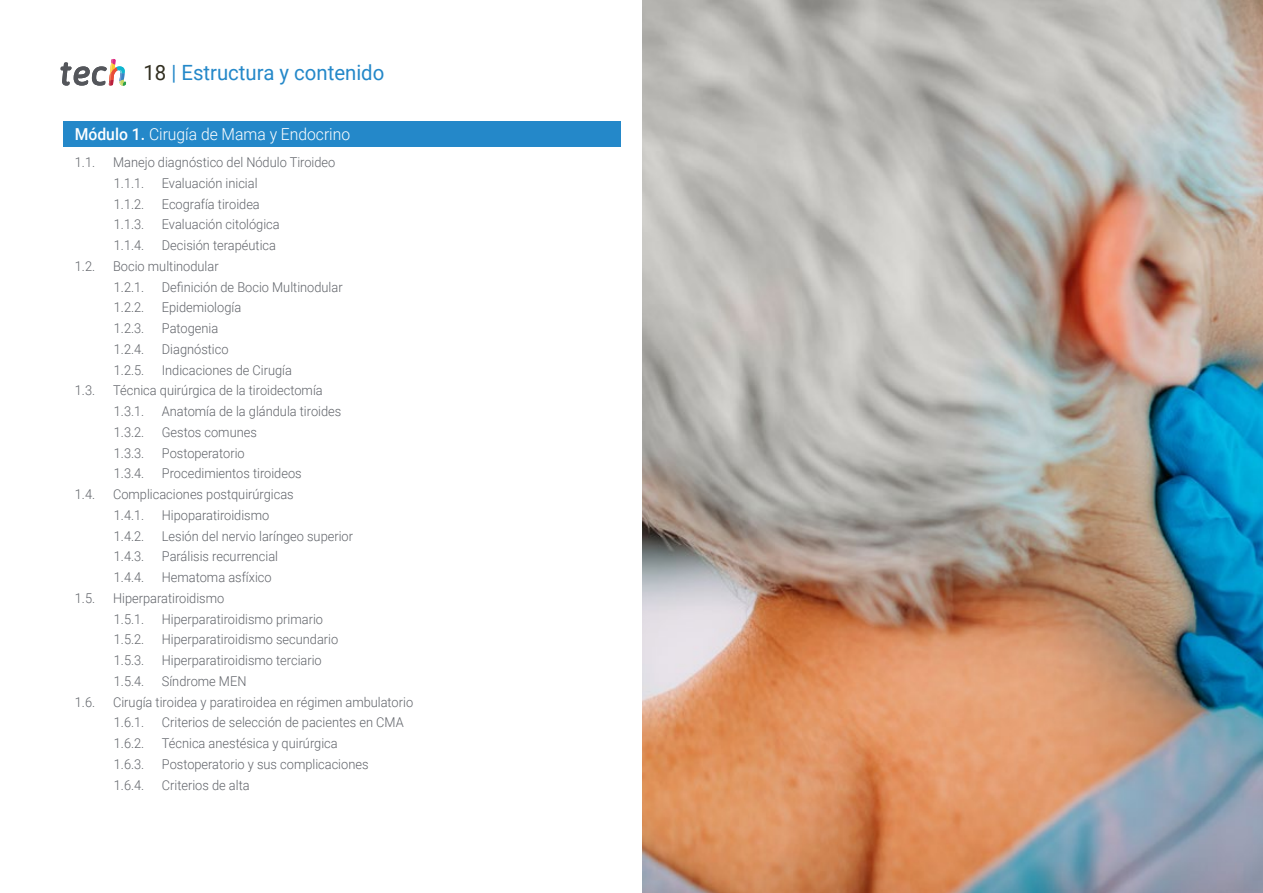
<style>
.page{position:relative;width:1263px;height:893px;background:#fff}
.page>*{position:absolute;margin:0;border:0;box-sizing:border-box;transform-origin:0 0}
.t1{font:21px "Roboto";color:#2488c9}
.t2{font:300 16.5px "Roboto";color:#fff;scale:.95 1}
.t3{font:300 13.5px/20.7px "Roboto";color:#61646a;scale:.95 1}
.s1{color:#312e20}
.s2{font-weight:500}
</style>
<div class="page">
<img style="left:642px;top:0;width:621px;height:893px">
<div style="left:64px;top:121px;width:557px;height:25px;background:#2488c9"></div>
<svg style="left:61px;top:59px;width:65px;height:27px"></svg>
<h1 class="t1" style="left:144px;top:57px;width:242px"><span class="s1">18</span> | Estructura y contenido</h1>
<p class="t2" style="left:75px;top:123px;width:291px"><span class="s2">Módulo 1.</span> Cirugía de Mama y Endocrino</p>
<p class="t3" style="left:75px;top:151px;width:23px">1.1.</p>
<p class="t3" style="left:113px;top:151px;width:236px">Manejo diagnóstico del Nódulo Tiroideo<br>1.1.1.</p>
<p class="t3" style="left:162px;top:172px;width:102px">Evaluación inicial</p>
<p class="t3" style="left:114px;top:193px;width:34px">1.1.2.</p>
<p class="t3" style="left:162px;top:193px;width:105px">Ecografía tiroidea</p>
<p class="t3" style="left:114px;top:214px;width:34px">1.1.3.</p>
<p class="t3" style="left:162px;top:214px;width:126px">Evaluación citológica</p>
<p class="t3" style="left:114px;top:234px;width:34px">1.1.4.</p>
<p class="t3" style="left:162px;top:234px;width:122px">Decisión terapéutica</p>
<p class="t3" style="left:75px;top:255px;width:23px">1.2.</p>
<p class="t3" style="left:113px;top:255px;width:113px">Bocio multinodular<br>1.2.1.</p>
<p class="t3" style="left:162px;top:276px;width:192px">Definición de Bocio Multinodular</p>
<p class="t3" style="left:114px;top:297px;width:34px">1.2.2.</p>
<p class="t3" style="left:162px;top:297px;width:85px">Epidemiología</p>
<p class="t3" style="left:114px;top:317px;width:34px">1.2.3.</p>
<p class="t3" style="left:162px;top:317px;width:61px">Patogenia</p>
<p class="t3" style="left:114px;top:338px;width:34px">1.2.4.</p>
<p class="t3" style="left:162px;top:338px;width:72px">Diagnóstico</p>
<p class="t3" style="left:114px;top:359px;width:34px">1.2.5.</p>
<p class="t3" style="left:162px;top:359px;width:138px">Indicaciones de Cirugía</p>
<p class="t3" style="left:75px;top:380px;width:23px">1.3.</p>
<p class="t3" style="left:113px;top:380px;width:222px">Técnica quirúrgica de la tiroidectomía<br>1.3.1.</p>
<p class="t3" style="left:162px;top:400px;width:190px">Anatomía de la glándula tiroides</p>
<p class="t3" style="left:114px;top:421px;width:34px">1.3.2.</p>
<p class="t3" style="left:162px;top:421px;width:102px">Gestos comunes</p>
<p class="t3" style="left:114px;top:442px;width:34px">1.3.3.</p>
<p class="t3" style="left:162px;top:442px;width:89px">Postoperatorio</p>
<p class="t3" style="left:114px;top:463px;width:34px">1.3.4.</p>
<p class="t3" style="left:162px;top:463px;width:149px">Procedimientos tiroideos</p>
<p class="t3" style="left:75px;top:483px;width:23px">1.4.</p>
<p class="t3" style="left:113px;top:483px;width:192px">Complicaciones postquirúrgicas<br>1.4.1.</p>
<p class="t3" style="left:162px;top:504px;width:115px">Hipoparatiroidismo</p>
<p class="t3" style="left:114px;top:525px;width:34px">1.4.2.</p>
<p class="t3" style="left:162px;top:525px;width:203px">Lesión del nervio laríngeo superior</p>
<p class="t3" style="left:114px;top:546px;width:34px">1.4.3.</p>
<p class="t3" style="left:162px;top:546px;width:124px">Parálisis recurrencial</p>
<p class="t3" style="left:114px;top:566px;width:34px">1.4.4.</p>
<p class="t3" style="left:162px;top:566px;width:117px">Hematoma asfíxico</p>
<p class="t3" style="left:75px;top:587px;width:23px">1.5.</p>
<p class="t3" style="left:113px;top:587px;width:119px">Hiperparatiroidismo<br>1.5.1.</p>
<p class="t3" style="left:162px;top:608px;width:171px">Hiperparatiroidismo primario</p>
<p class="t3" style="left:114px;top:629px;width:34px">1.5.2.</p>
<p class="t3" style="left:162px;top:629px;width:187px">Hiperparatiroidismo secundario</p>
<p class="t3" style="left:114px;top:649px;width:34px">1.5.3.</p>
<p class="t3" style="left:162px;top:649px;width:170px">Hiperparatiroidismo terciario</p>
<p class="t3" style="left:114px;top:670px;width:34px">1.5.4.</p>
<p class="t3" style="left:162px;top:670px;width:91px">Síndrome MEN</p>
<p class="t3" style="left:75px;top:691px;width:23px">1.6.</p>
<p class="t3" style="left:113px;top:691px;width:317px">Cirugía tiroidea y paratiroidea en régimen ambulatorio<br>1.6.1.</p>
<p class="t3" style="left:162px;top:712px;width:256px">Criterios de selección de pacientes en CMA</p>
<p class="t3" style="left:114px;top:732px;width:34px">1.6.2.</p>
<p class="t3" style="left:162px;top:732px;width:187px">Técnica anestésica y quirúrgica</p>
<p class="t3" style="left:114px;top:753px;width:34px">1.6.3.</p>
<p class="t3" style="left:162px;top:753px;width:219px">Postoperatorio y sus complicaciones</p>
<p class="t3" style="left:114px;top:774px;width:34px">1.6.4.</p>
<p class="t3" style="left:162px;top:774px;width:94px">Criterios de alta</p>
</div>
